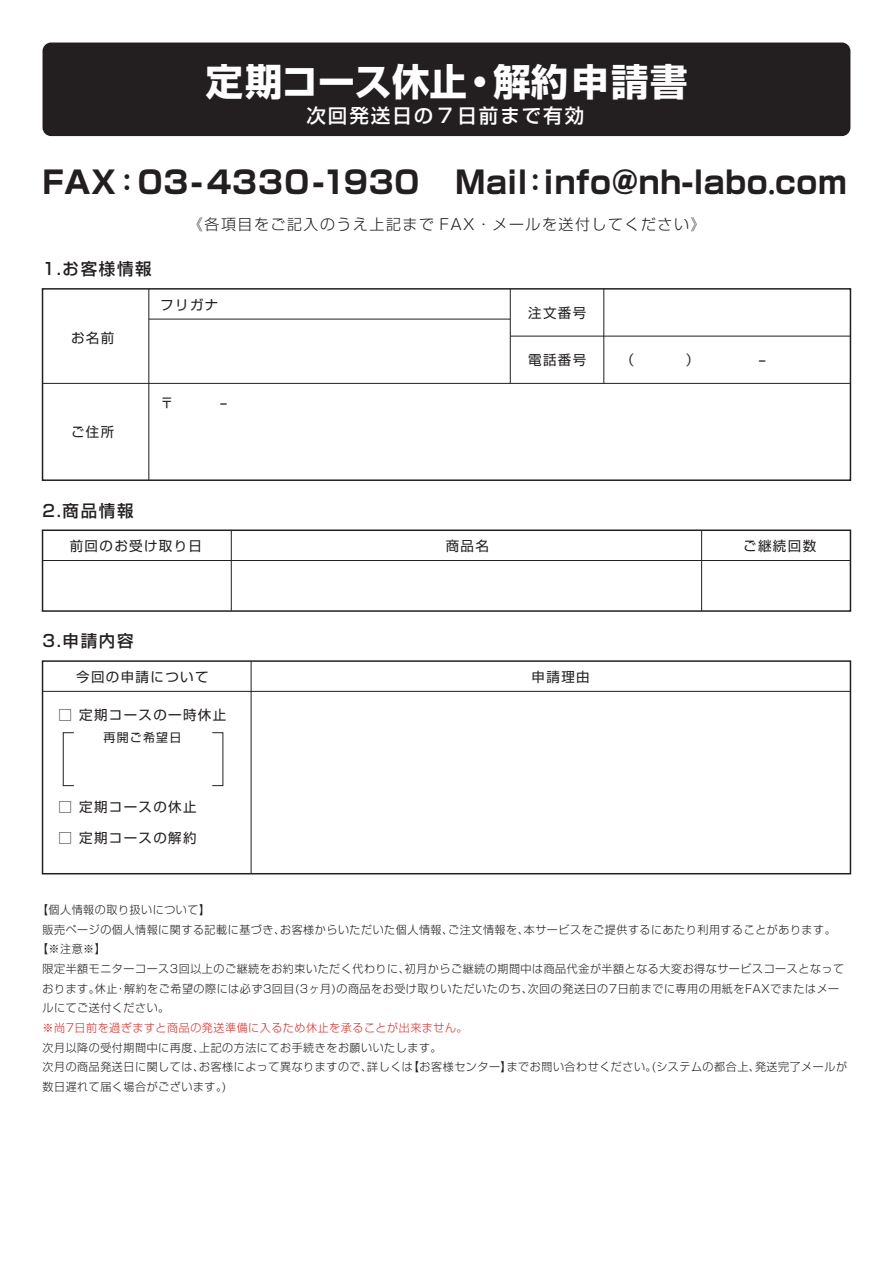
<style>
.page{position:relative;width:893px;height:1263px;background:#fff}
.page>*{position:absolute;margin:0;border:0;box-sizing:border-box;transform-origin:0 0}
.t1{font:700 37.5px "Shin Go Pr 5";color:#fff}
.t2{font:700 31.05px "Shin Go Pr 5";letter-spacing:.02em;color:#231f20}
.t3{font:500 19.5px "Shin Go Pr 5";letter-spacing:.1em;color:#fff}
.t4{font:500 16.5px "Shin Go Pr 5";letter-spacing:.1em;color:#231f20}
.t5{font:300 15px "Shin Go Pr 5";letter-spacing:.1em;color:#231f20}
.t6{font:13.5px "Shin Go Pr 5";letter-spacing:.1em;color:#231f20}
.t7{font:13.5px "Shin Go Pr 5";letter-spacing:.1em;color:#231f20;scale:1.8 1}
.t8{font:12px "Shin Go Pr 5";letter-spacing:.1em;color:#231f20}
.t9{font:300 11.25px/19.6px "Shin Go Pr 5";letter-spacing:.05em;color:#231f20}
.t10{font:300 11.25px "Shin Go Pr 5";letter-spacing:.05em;color:#da2f2b}
.s1{font-family:"Ryumin Pr 5";font-stretch:expanded}
</style>
<div class="page">
<div style="left:43px;top:43px;width:807px;height:93px;background:#231f20;border-radius:9px"></div>
<div style="left:42px;top:288px;width:809px;height:193px;background:#fff;border:2px solid #231f20"></div>
<hr style="left:148px;top:289px;width:1px;height:191px;background:#231f20">
<hr style="left:43px;top:383px;width:807px;height:1px;background:#231f20">
<hr style="left:149px;top:319px;width:361px;height:1px;background:#231f20">
<hr style="left:510px;top:289px;width:1px;height:94px;background:#231f20">
<hr style="left:603px;top:289px;width:1px;height:94px;background:#231f20">
<hr style="left:510px;top:336px;width:340px;height:1px;background:#231f20">
<div style="left:42px;top:529px;width:809px;height:83px;background:#fff;border:2px solid #231f20"></div>
<hr style="left:43px;top:560px;width:807px;height:1px;background:#231f20">
<hr style="left:231px;top:530px;width:1px;height:81px;background:#231f20">
<hr style="left:701px;top:530px;width:1px;height:81px;background:#231f20">
<div style="left:42px;top:660px;width:809px;height:214px;background:#fff;border:2px solid #231f20"></div>
<hr style="left:43px;top:691px;width:807px;height:1px;background:#231f20">
<hr style="left:251px;top:661px;width:1px;height:213px;background:#231f20">
<div style="left:63px;top:732px;width:11px;height:54px;border:1px solid #231f20"></div>
<h1 class="t1" style="left:205px;top:52px;width:484px">定期コース休止・解約申請書</h1>
<h3 class="t3" style="left:307px;top:99px;width:279px">次回発送日の 7 日前まで有効</h3>
<h2 class="t2" style="left:43px;top:157px;width:806px">FAX<span class="s1">：</span>03- 4330-1930 Mail<span class="s1">：</span>info@nh-labo<span class="s1">.</span>com</h2>
<h3 class="t5" style="left:188px;top:212px;width:519px">《各項目をご記入のうえ上記まで FAX・メールを送付してください》</h3>
<h3 class="t4" style="left:43px;top:255px;width:111px">1.お客様情報</h3>
<p class="t6" style="left:71px;top:327px;width:45px">お名前</p>
<p class="t6" style="left:160px;top:293px;width:60px">フリガナ</p>
<p class="t6" style="left:528px;top:302px;width:60px">注文番号</p>
<p class="t6" style="left:528px;top:349px;width:60px">電話番号</p>
<p class="t7" style="left:758px;top:349px;width:6px">-</p>
<p class="t6" style="left:71px;top:421px;width:45px">ご住所</p>
<h3 class="t4" style="left:43px;top:497px;width:93px">2.商品情報</h3>
<p class="t6" style="left:70px;top:535px;width:134px">前回のお受け取り日</p>
<p class="t6" style="left:446px;top:535px;width:45px">商品名</p>
<p class="t6" style="left:743px;top:535px;width:74px">ご継続回数</p>
<h3 class="t4" style="left:43px;top:627px;width:93px">3.申請内容</h3>
<p class="t6" style="left:76px;top:666px;width:134px">今回の申請について</p>
<p class="t6" style="left:532px;top:666px;width:60px">申請理由</p>
<p class="t6" style="left:58px;top:703px;width:169px">□ 定期コースの一時休止</p>
<p class="t8" style="left:103px;top:727px;width:79px">再開ご希望日</p>
<p class="t6" style="left:58px;top:795px;width:140px">□ 定期コースの休止</p>
<p class="t6" style="left:58px;top:827px;width:140px">□ 定期コースの解約</p>
<p class="t9" style="left:37px;top:899px;width:175px">【個人情報の取り扱いについて】</p>
<p class="t9" style="left:43px;top:918px;width:795px">販売ページの個人情報に関する記載に基づき、お客様からいただいた個人情報、ご注文情報を、本サービスをご提供するにあたり利用することがあります。</p>
<p class="t9" style="left:37px;top:938px;width:70px">【※注意※】</p>
<p class="t9" style="left:43px;top:958px;width:803px">限定半額モニターコース3回以上のご継続をお約束いただく代わりに、初月からご継続の期間中は商品代金が半額となる大変お得なサービスコースとなって</p>
<p class="t9" style="left:43px;top:977px;width:798px">おります。休止・解約をご希望の際には必ず3回目(3ヶ月)の商品をお受け取りいただいたのち、次回の発送日の7日前までに専用の用紙をFAXでまたはメー</p>
<p class="t9" style="left:43px;top:997px;width:128px">ルにてご送付ください。</p>
<p class="t10" style="left:43px;top:1018px;width:427px">※尚7日前を過ぎますと商品の発送準備に入るため休止を承ることが出来ません。</p>
<p class="t9" style="left:43px;top:1036px;width:806px">次月以降の受付期間中に再度、上記の方法にてお手続きをお願いいたします。<br>次月の商品発送日に関しては、お客様によって異なりますので、詳しくは【お客様センター】までお問い合わせください。(システムの都合上、発送完了メールが数日遅れて届く場合がございます。)</p>
</div>
